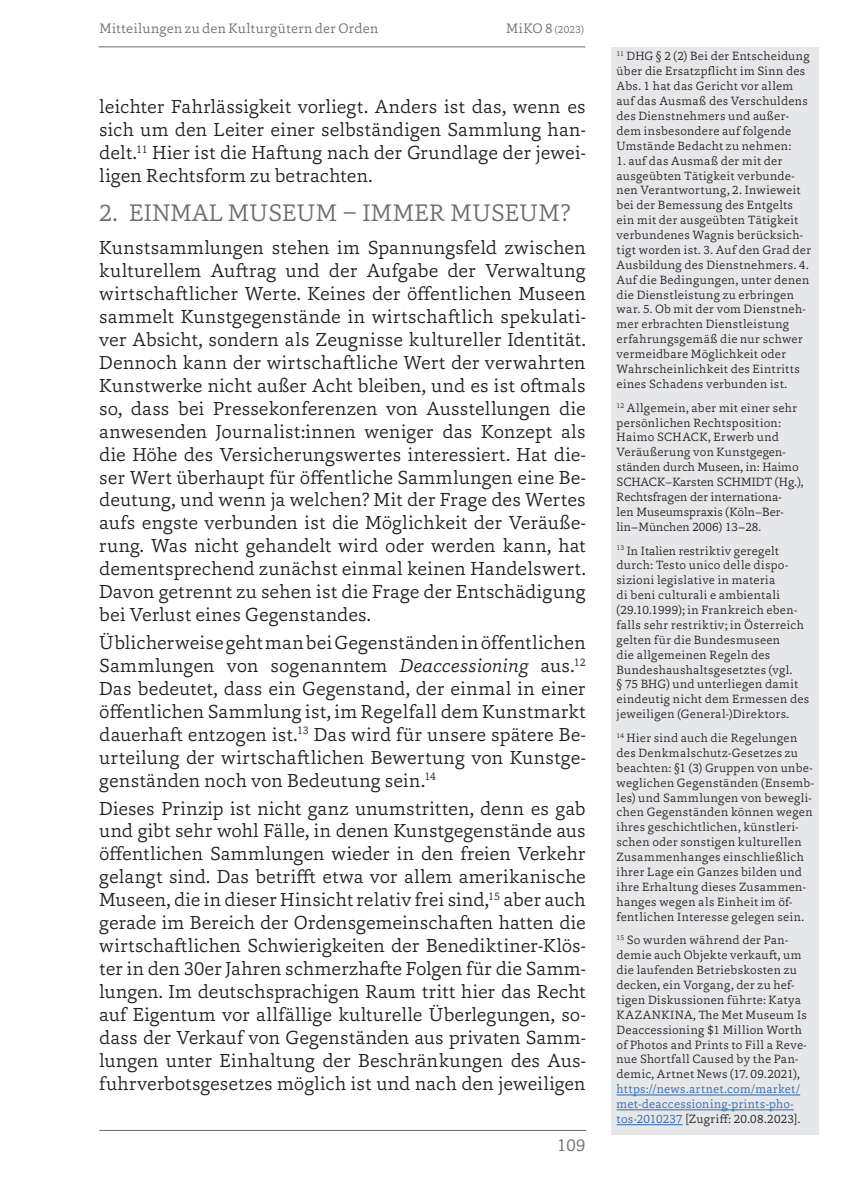
<style>
.page{position:relative;width:844px;height:1191px;background:#fff}
.page>*{position:absolute;margin:0;border:0;box-sizing:border-box;transform-origin:0 0}
.t1{font:300 24.5px "Capita";letter-spacing:.01em;color:#6c6d70}
.t2{font:300 19.25px/22.9px "Capita";letter-spacing:.005em;color:#231f20;text-align:justify}
.t3{font:300 17.5px "Capita";color:#6c6d70}
.t4{font:300 14px "Capita";letter-spacing:.025em;color:#6c6d70}
.t5{font:300 12.25px/14.9px "Capita";letter-spacing:.02em;color:#231f20}
.t6{font:300 12.25px/14.9px "Capita";color:#231f20}
.t7{font:300 12.25px/14.9px "Capita";letter-spacing:.02em;color:#2b67b2}
.t8{font:300 10.5px "Capita";color:#6c6d70}
.s1{font-size:14px}
.s2{font-style:italic}
.s3{color:#231f20}
</style>
<div class="page">
<hr style="left:99px;top:1130px;width:487px;height:1px;background:#6c6d70">
<hr style="left:98px;top:47px;width:487px;height:1px;background:#6c6d70">
<div style="left:611px;top:47px;width:208px;height:1087px;background:#e6e7e9"></div>
<hr style="left:616px;top:1094px;width:184px;height:1px;background:#2b67b2">
<hr style="left:616px;top:1109px;width:177px;height:1px;background:#2b67b2">
<hr style="left:616px;top:1124px;width:66px;height:1px;background:#2b67b2">
<p class="t4" style="left:99px;top:19px;width:280px">Mitteilungen zu den Kulturgütern der Orden</p>
<p class="t8" style="left:506px;top:23px;width:79px"><span class="s1">MiKO 8</span> (2023)</p>
<p class="t2" style="left:99px;top:95px;width:488px">leichter Fahrlässigkeit vorliegt. Anders ist das, wenn es sich um den Leiter einer selbständigen Sammlung han&shy;delt.<sup>11</sup> Hier ist die Haftung nach der Grundlage der jewei&shy;ligen Rechtsform zu betrachten.</p>
<p class="t1" style="left:99px;top:197px;width:472px">2. EINMAL MUSEUM – IMMER MUSEUM?</p>
<p class="t2" style="left:99px;top:236px;width:488px">Kunstsammlungen stehen im Spannungsfeld zwischen kulturellem Auftrag und der Aufgabe der Verwaltung wirtschaftlicher Werte. Keines der öffentlichen Museen sammelt Kunstgegenstände in wirtschaftlich spekulati&shy;ver Absicht, sondern als Zeugnisse kultureller Identität.<br>Dennoch kann der wirtschaftliche Wert der verwahrten Kunstwerke nicht außer Acht bleiben, und es ist oftmals so, dass bei Pressekonferenzen von Ausstellungen die anwesenden Journalist:innen weniger das Konzept als die Höhe des Versicherungswertes interessiert. Hat die&shy;ser Wert überhaupt für öffentliche Sammlungen eine Be&shy;deutung, und wenn ja welchen? Mit der Frage des Wertes aufs engste verbunden ist die Möglichkeit der Veräuße&shy;rung. Was nicht gehandelt wird oder werden kann, hat dementsprechend zunächst einmal keinen Handelswert.<br>Davon getrennt zu sehen ist die Frage der Entschädigung bei Verlust eines Gegenstandes.</p>
<p class="t2" style="left:99px;top:630px;width:488px">Üblicherweise geht man bei Gegenständen in öffentlichen Sammlungen von sogenanntem <span class="s2">Deaccessioning</span> aus.<sup>12<br></sup>Das bedeutet, dass ein Gegenstand, der einmal in einer öffentlichen Sammlung ist, im Regelfall dem Kunstmarkt dauerhaft entzogen ist.<sup>13</sup> Das wird für unsere spätere Be&shy;urteilung der wirtschaftlichen Bewertung von Kunstge&shy;genständen noch von Bedeutung sein.<sup>14</sup></p>
<p class="t2" style="left:99px;top:796px;width:488px">Dieses Prinzip ist nicht ganz unumstritten, denn es gab und gibt sehr wohl Fälle, in denen Kunstgegenstände aus öffentlichen Sammlungen wieder in den freien Verkehr gelangt sind. Das betrifft etwa vor allem amerikanische Museen, die in dieser Hinsicht relativ frei sind,<sup>15</sup> aber auch gerade im Bereich der Ordensgemeinschaften hatten die wirtschaftlichen Schwierigkeiten der Benediktiner-Klös&shy;ter in den 30er Jahren schmerzhafte Folgen für die Samm&shy;lungen. Im deutschsprachigen Raum tritt hier das Recht auf Eigentum vor allfällige kulturelle Überlegungen, so&shy;dass der Verkauf von Gegenständen aus privaten Samm&shy;lungen unter Einhaltung der Beschränkungen des Aus&shy;fuhrverbotsgesetzes möglich ist und nach den jeweiligen</p>
<p class="t3" style="left:557px;top:1133px;width:30px">109</p>
<p class="t5" style="left:616px;top:49px;width:194px"><sup>11</sup> DHG § 2 (2) Bei der Entscheidung über die Ersatzpflicht im Sinn des<br>Abs. 1 hat das Gericht vor allem auf das Ausmaß des Verschuldens des Dienstnehmers und außer&shy;dem insbesondere auf folgende<br>Umstände Bedacht zu nehmen:</p>
<p class="t5" style="left:616px;top:153px;width:196px">1. auf das Ausmaß der mit der ausgeübten Tätigkeit verbunde&shy;nen Verantwortung, 2. Inwieweit bei der Bemessung des Entgelts ein mit der ausgeübten Tätigkeit verbundenes Wagnis berücksich&shy;tigt worden ist. 3. Auf den Grad der<br>Ausbildung des Dienstnehmers. 4.<br>Auf die Bedingungen, unter denen die Dienstleistung zu erbringen war. 5. Ob mit der vom Dienstneh&shy;mer erbrachten Dienstleistung erfahrungsgemäß die nur schwer vermeidbare Möglichkeit oder<br>Wahrscheinlichkeit des Eintritts eines Schadens verbunden ist.</p>
<p class="t6" style="left:616px;top:400px;width:188px"><sup>12</sup> Allgemein, aber mit einer sehr persönlichen Rechtsposition:<br>Haimo SCHACK, Erwerb und<br>Veräußerung von Kunstgegen&shy;ständen durch Museen, in: Haimo<br>SCHACK–Karsten SCHMIDT (Hg.),<br>Rechtsfragen der internationa-<br>len Museumspraxis (Köln–Ber&shy;lin–München 2006) 13–28.</p>
<p class="t5" style="left:616px;top:543px;width:194px"><sup>13</sup> In Italien restriktiv geregelt durch: Testo unico delle dispo&shy;sizioni legislative in materia<br>di beni culturali e ambientali (29.10.1999); in Frankreich eben&shy;falls sehr restriktiv; in Österreich gelten für die Bundesmuseen<br>die allgemeinen Regeln des<br>Bundeshaushaltsgesetztes (vgl.<br>§ 75 BHG) und unterliegen damit eindeutig nicht dem Ermessen des jeweiligen (General-)Direktors.</p>
<p class="t5" style="left:616px;top:730px;width:199px"><sup>14</sup> Hier sind auch die Regelungen des Denkmalschutz-Gesetzes zu beachten: §1 (3) Gruppen von unbe&shy;weglichen Gegenständen (Ensemb&shy;les) und Sammlungen von bewegli&shy;chen Gegenständen können wegen ihres geschichtlichen, künstleri&shy;schen oder sonstigen kulturellen Zusammenhanges einschließlich ihrer Lage ein Ganzes bilden und ihre Erhaltung dieses Zusammen&shy;hanges wegen als Einheit im öf&shy;fentlichen Interesse gelegen sein.</p>
<p class="t5" style="left:616px;top:932px;width:192px"><sup>15</sup> So wurden während der Pan&shy;demie auch Objekte verkauft, um die laufenden Betriebskosten zu decken, ein Vorgang, der zu hef&shy;tigen Diskussionen führte: Katya<br>KAZANKINA, The Met Museum Is<br>Deaccessioning $1 Million Worth of Photos and Prints to Fill a Reve&shy;nue Shortfall Caused by the Pan&shy;demic, Artnet News (17. 09.2021),</p>
<p class="t7" style="left:616px;top:1081px;width:185px">https://news.artnet.com/market/ met-deaccessioning-prints-pho&shy;tos-2010237 <span class="s3">[Zugriff: 20.08.2023].</span></p>
</div>
